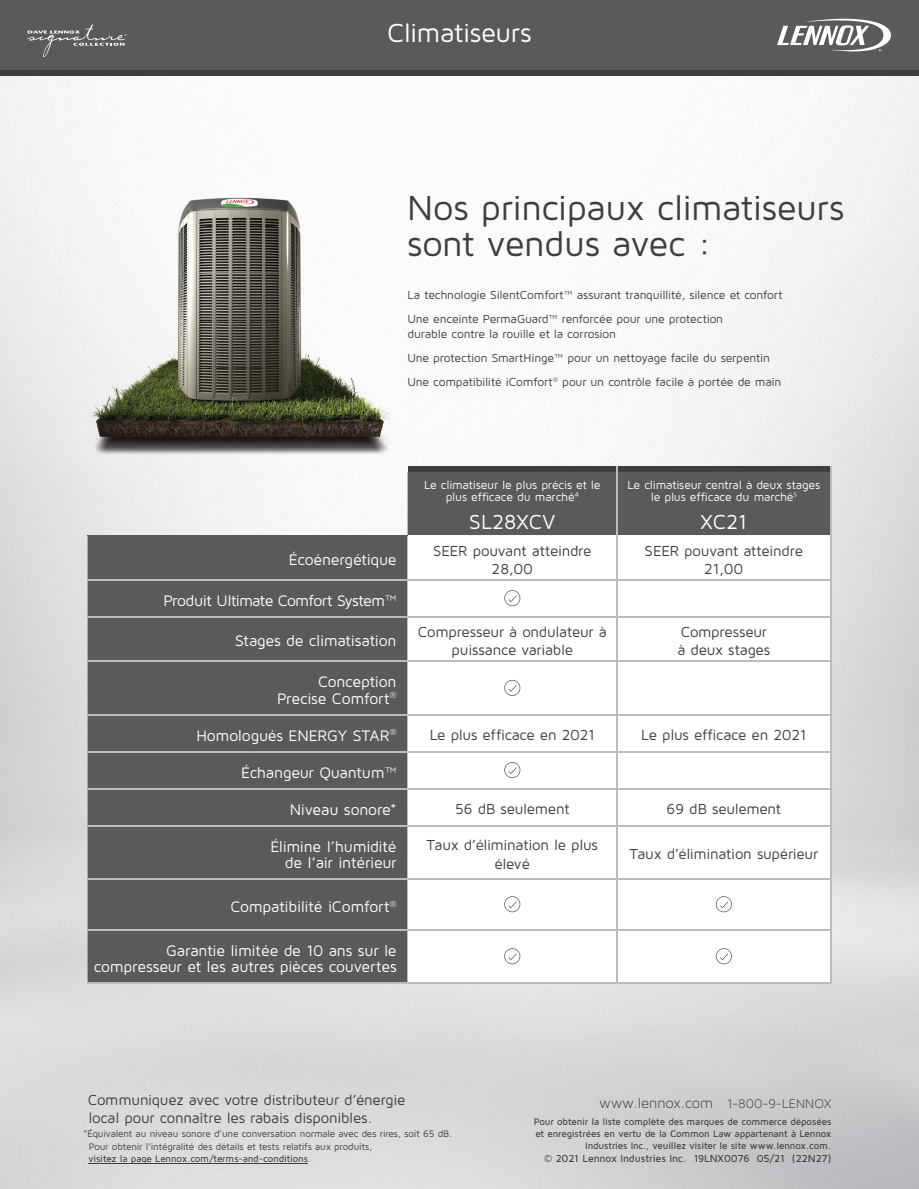
<style>
.page{position:relative;width:919px;height:1189px;background:#fff}
.page>*{position:absolute;margin:0;border:0;box-sizing:border-box;transform-origin:0 0}
.t1{font:36px/36px "Maven Pro";letter-spacing:-.015em;color:#3e3e3f}
.t2{font:27px "Maven Pro";letter-spacing:-.015em;color:#fff}
.t3{font:21px "Maven Pro";color:#fff}
.t4{font:15.75px/16.5px "Maven Pro";letter-spacing:-.015em;color:#fff;text-align:right}
.t5{font:15.75px "Maven Pro";letter-spacing:-.04em;color:#fff}
.t6{font:15px/18px "Maven Pro";letter-spacing:-.015em;color:#3e3e3f;text-align:center}
.t7{font:15px "Maven Pro Light 300";letter-spacing:-.005em;color:#3e3e3f}
.t8{font:12px/24px "Maven Pro";letter-spacing:-.015em;color:#3e3e3f}
.t9{font:12px/12px "Maven Pro";letter-spacing:-.015em;color:#fff;text-align:center}
.t10{font:500 10.5px "Maven Pro";letter-spacing:-.015em;color:#3e3e3f}
.t11{font:500 9.75px/12px "Maven Pro";letter-spacing:-.015em;color:#3e3e3f;text-align:right}
.t12{font:9.75px/13.2px "Maven Pro";letter-spacing:-.015em;color:#3e3e3f}
.s1{font-weight:400}
.s2{font-size:13.5px}
</style>
<div class="page">
<img style="left:0;top:198px;width:91px;height:990px">
<div style="left:91px;top:463px;width:263px;height:725px;background:#dbdcde"></div>
<div style="left:0;top:60px;width:918px;height:16px;background:#3e3e3f"></div>
<div style="left:0;top:0;width:918px;height:70px;background:#595a59"></div>
<svg style="left:27px;top:24px;width:99px;height:33px"></svg>
<svg style="left:777px;top:19px;width:113px;height:33px"></svg>
<img style="left:77px;top:179px;width:325px;height:284px">
<hr style="left:88px;top:1162px;width:220px;height:1px;background:#3e3e3f">
<div style="left:407px;top:466px;width:424px;height:47px;background:#3e3e3f"></div>
<svg style="left:87px;top:471px;width:742px;height:510px;background:#6b6c6c"></svg>
<svg style="left:407px;top:535px;width:422px;height:446px"></svg>
<hr style="left:87px;top:535px;width:320px;height:1px;background:#595a59">
<hr style="left:616px;top:535px;width:1px;height:43px;background:#bebcbb">
<hr style="left:829px;top:535px;width:2px;height:43px;background:#bebcbb">
<hr style="left:407px;top:578px;width:209px;height:2px;background:#bebcbb">
<hr style="left:616px;top:578px;width:215px;height:2px;background:#bebcbb">
<hr style="left:616px;top:580px;width:1px;height:35px;background:#bebcbb">
<hr style="left:829px;top:580px;width:2px;height:35px;background:#bebcbb">
<hr style="left:407px;top:615px;width:209px;height:2px;background:#bebcbb">
<hr style="left:616px;top:615px;width:215px;height:2px;background:#bebcbb">
<hr style="left:616px;top:617px;width:1px;height:43px;background:#bebcbb">
<hr style="left:829px;top:617px;width:2px;height:43px;background:#bebcbb">
<hr style="left:407px;top:660px;width:209px;height:1px;background:#bebcbb">
<hr style="left:616px;top:660px;width:215px;height:1px;background:#bebcbb">
<hr style="left:616px;top:661px;width:1px;height:52px;background:#bebcbb">
<hr style="left:829px;top:661px;width:2px;height:52px;background:#bebcbb">
<hr style="left:407px;top:713px;width:209px;height:2px;background:#bebcbb">
<hr style="left:616px;top:713px;width:215px;height:2px;background:#bebcbb">
<hr style="left:616px;top:715px;width:1px;height:35px;background:#bebcbb">
<hr style="left:829px;top:715px;width:2px;height:35px;background:#bebcbb">
<hr style="left:407px;top:750px;width:209px;height:2px;background:#bebcbb">
<hr style="left:616px;top:750px;width:215px;height:2px;background:#bebcbb">
<hr style="left:616px;top:752px;width:1px;height:35px;background:#bebcbb">
<hr style="left:829px;top:752px;width:2px;height:35px;background:#bebcbb">
<hr style="left:407px;top:787px;width:209px;height:2px;background:#bebcbb">
<hr style="left:616px;top:787px;width:215px;height:2px;background:#bebcbb">
<hr style="left:616px;top:789px;width:1px;height:35px;background:#bebcbb">
<hr style="left:829px;top:789px;width:2px;height:35px;background:#bebcbb">
<hr style="left:407px;top:824px;width:209px;height:2px;background:#bebcbb">
<hr style="left:616px;top:824px;width:215px;height:2px;background:#bebcbb">
<hr style="left:616px;top:826px;width:1px;height:52px;background:#bebcbb">
<hr style="left:829px;top:826px;width:2px;height:52px;background:#bebcbb">
<hr style="left:407px;top:878px;width:209px;height:1px;background:#bebcbb">
<hr style="left:616px;top:878px;width:215px;height:1px;background:#bebcbb">
<hr style="left:616px;top:879px;width:1px;height:49px;background:#bebcbb">
<hr style="left:829px;top:879px;width:2px;height:49px;background:#bebcbb">
<hr style="left:407px;top:928px;width:209px;height:2px;background:#bebcbb">
<hr style="left:616px;top:928px;width:215px;height:2px;background:#bebcbb">
<hr style="left:616px;top:930px;width:1px;height:51px;background:#bebcbb">
<hr style="left:829px;top:930px;width:2px;height:51px;background:#bebcbb">
<hr style="left:407px;top:981px;width:209px;height:2px;background:#bebcbb">
<hr style="left:616px;top:981px;width:215px;height:2px;background:#bebcbb">
<hr style="left:616px;top:471px;width:1px;height:64px;background:#bebcbb">
<hr style="left:829px;top:471px;width:2px;height:64px;background:#bebcbb">
<hr style="left:87px;top:578px;width:320px;height:2px;background:#bebcbb">
<hr style="left:87px;top:615px;width:320px;height:2px;background:#bebcbb">
<hr style="left:87px;top:660px;width:320px;height:1px;background:#bebcbb">
<hr style="left:87px;top:713px;width:320px;height:2px;background:#bebcbb">
<hr style="left:87px;top:750px;width:320px;height:2px;background:#bebcbb">
<hr style="left:87px;top:787px;width:320px;height:2px;background:#bebcbb">
<hr style="left:87px;top:824px;width:320px;height:2px;background:#bebcbb">
<hr style="left:87px;top:878px;width:320px;height:1px;background:#bebcbb">
<hr style="left:87px;top:928px;width:320px;height:2px;background:#bebcbb">
<hr style="left:87px;top:981px;width:320px;height:2px;background:#bebcbb">
<svg style="left:504px;top:590px;width:16px;height:16px"></svg>
<svg style="left:504px;top:679px;width:16px;height:16px"></svg>
<svg style="left:504px;top:761px;width:16px;height:16px"></svg>
<svg style="left:504px;top:896px;width:16px;height:15px"></svg>
<svg style="left:715px;top:896px;width:16px;height:15px"></svg>
<svg style="left:504px;top:948px;width:16px;height:15px"></svg>
<svg style="left:715px;top:948px;width:16px;height:15px"></svg>
<h2 class="t2" style="left:387px;top:16px;width:146px">Climatiseurs</h2>
<h1 class="t1" style="left:407px;top:189px;width:438px">Nos principaux climatiseurs sont vendus avec :</h1>
<p class="t8" style="left:407px;top:282px;width:376px">La technologie SilentComfort™ assurant tranquillité, silence et confort<br>Une enceinte PermaGuard™ renforcée pour une protection</p>
<p class="t8" style="left:407px;top:321px;width:375px">durable contre la rouille et la corrosion<br>Une protection SmartHinge™ pour un nettoyage facile du serpentin<br>Une compatibilité iComfort<sup>®</sup> pour un contrôle facile à portée de main</p>
<p class="t9" style="left:424px;top:478px;width:178px">Le climatiseur le plus précis et le plus efficace du marché<sup>4</sup></p>
<h3 class="t3" style="left:469px;top:508px;width:87px">SL28XCV</h3>
<p class="t9" style="left:627px;top:478px;width:194px">Le climatiseur central à deux stages le plus efficace du marché<sup>5</sup></p>
<h3 class="t3" style="left:700px;top:508px;width:48px">XC21</h3>
<p class="t4" style="left:289px;top:550px;width:109px">Écoénergétique</p>
<p class="t6" style="left:433px;top:541px;width:160px">SEER pouvant atteindre<br>28,00</p>
<p class="t6" style="left:644px;top:541px;width:160px">SEER pouvant atteindre<br>21,00</p>
<p class="t5" style="left:163px;top:590px;width:235px">Produit Ultimate Comfort System™</p>
<p class="t4" style="left:235px;top:632px;width:163px">Stages de climatisation</p>
<p class="t6" style="left:418px;top:622px;width:190px">Compresseur à ondulateur à puissance variable</p>
<p class="t6" style="left:677px;top:622px;width:94px;text-align:left">Compresseur à deux stages</p>
<p class="t4" style="left:277px;top:672px;width:121px">Conception<br>Precise Comfort<sup>®</sup></p>
<p class="t4" style="left:196px;top:726px;width:202px">Homologués ENERGY STAR<sup>®</sup></p>
<p class="t6" style="left:429px;top:725px;width:167px">Le plus efficace en 2021</p>
<p class="t6" style="left:641px;top:725px;width:167px">Le plus efficace en 2021</p>
<p class="t4" style="left:241px;top:763px;width:157px">Échangeur Quantum™</p>
<p class="t4" style="left:289px;top:800px;width:108px">Niveau sonore*</p>
<p class="t6" style="left:455px;top:799px;width:116px">56 dB seulement</p>
<p class="t6" style="left:666px;top:799px;width:116px">69 dB seulement</p>
<p class="t4" style="left:270px;top:837px;width:128px">Élimine l’humidité de l’air intérieur</p>
<p class="t6" style="left:426px;top:835px;width:173px">Taux d’élimination le plus élevé</p>
<p class="t6" style="left:629px;top:844px;width:190px">Taux d’élimination supérieur</p>
<p class="t4" style="left:230px;top:897px;width:168px">Compatibilité iComfort<sup>®</sup></p>
<p class="t4" style="left:94px;top:941px;width:304px">Garantie limitée de 10 ans sur le compresseur et les autres pièces couvertes</p>
<p class="t6" style="left:88px;top:1089px;width:319px;text-align:left">Communiquez avec votre distributeur d’énergie local pour connaître les rabais disponibles.</p>
<p class="t12" style="left:89px;top:1126px;width:365px;text-indent:-5px">*Équivalent au niveau sonore d’une conversation normale avec des rires, soit 65 dB.<br>Pour obtenir l’intégralité des détails et tests relatifs aux produits,</p>
<p class="t11" style="left:88px;top:1152px;width:224px">visitez la page Lennox.com/terms-and-conditions<span class="s1">.</span></p>
<p class="t7" style="left:599px;top:1094px;width:233px">www.lennox.com <span class="s2">1-800-9-LENNOX</span></p>
<p class="t11" style="left:533px;top:1114px;width:299px">Pour obtenir la liste complète des marques de commerce déposées et enregistrées en vertu de la Common Law appartenant à Lennox<br>Industries Inc., veuillez visiter le site www.lennox.com.</p>
<p class="t10" style="left:544px;top:1151px;width:289px">© 2021 Lennox Industries Inc. 19LNX0076 05/21 (22N27)</p>
</div>
